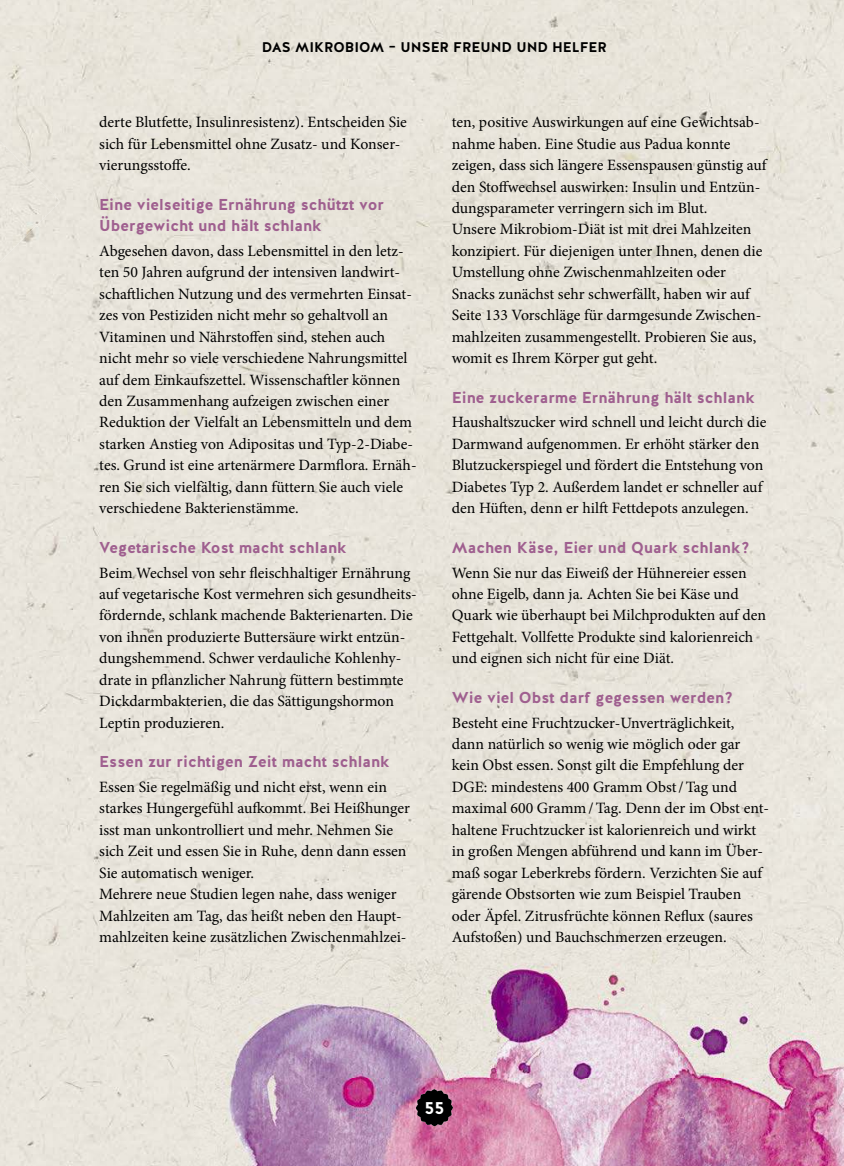
<style>
.page{position:relative;width:844px;height:1166px;background:#fff}
.page>*{position:absolute;margin:0;border:0;box-sizing:border-box;transform-origin:0 0}
.t1{font:700 17.5px "Halis GR";color:#fff}
.t2{font:15.75px/21.3px "Minion Pro";color:#000}
.t3{font:700 15.75px/21.3px "Halis GR";color:#9f5f8f}
.t4{font:700 14px "Halis GR";color:#000}
</style>
<div class="page">
<div style="left:0;top:0;width:843px;height:1166px;background:#e8e4db"></div>
<img style="left:194px;top:924px;width:649px;height:242px">
<svg style="left:415px;top:1089px;width:38px;height:37px"></svg>
<div style="left:0;top:141px;width:60px;height:121px;background:#e9e5dc"></div>
<p class="t4" style="left:262px;top:39px;width:346px">DAS MIKROBIOM – UNSER FREUND UND HELFER</p>
<p class="t2" style="left:99px;top:112px;width:309px">derte Blutfette, Insulinresistenz). Entscheiden Sie sich für Lebensmittel ohne Zusatz- und Konser&shy;vierungsstofe.</p>
<p class="t3" style="left:99px;top:193px;width:286px">Eine vielseitige Ernährung schützt vor<br>Übergewicht und hält schlank</p>
<p class="t2" style="left:99px;top:241px;width:319px">Abgesehen davon, dass Lebensmittel in den letz&shy;ten 50 Jahren aufgrund der intensiven landwirt&shy;schatlichen Nutzung und des vermehrten Einsat&shy;zes von Pestiziden nicht mehr so gehaltvoll an Vitaminen und Nährstofen sind, stehen auch nicht mehr so viele verschiedene Nahrungsmittel auf dem Einkaufszettel. Wissenschatler können den Zusammenhang aufzeigen zwischen einer Reduktion der Vielfalt an Lebensmitteln und dem starken Anstieg von Adipositas und Typ-2-Diabe&shy;tes. Grund ist eine artenärmere Darmlora. Ernäh&shy;ren Sie sich vielfältig, dann füttern Sie auch viele verschiedene Bakterienstämme.</p>
<p class="t3" style="left:99px;top:536px;width:249px">Vegetarische Kost macht schlank</p>
<p class="t2" style="left:99px;top:563px;width:319px">Beim Wechsel von sehr leischhaltiger Ernährung auf vegetarische Kost vermehren sich gesundheits&shy;fördernde, schlank machende Bakterienarten. Die von ihnen produzierte Buttersäure wirkt entzün&shy;dungshemmend. Schwer verdauliche Kohlenhy&shy;drate in planzlicher Nahrung füttern bestimmte Dickdarmbakterien, die das Sättigungshormon Leptin produzieren.</p>
<p class="t3" style="left:99px;top:751px;width:292px">Essen zur richtigen Zeit macht schlank</p>
<p class="t2" style="left:99px;top:777px;width:312px">Essen Sie regelmäßig und nicht erst, wenn ein starkes Hungergefühl aukommt. Bei Heißhunger isst man unkontrolliert und mehr. Nehmen Sie sich Zeit und essen Sie in Ruhe, denn dann essen Sie automatisch weniger.<br>Mehrere neue Studien legen nahe, dass weniger Mahlzeiten am Tag, das heißt neben den Haupt&shy;mahlzeiten keine zusätzlichen Zwischenmahlzei-</p>
<p class="t2" style="left:451px;top:112px;width:317px">ten, positive Auswirkungen auf eine Gewichtsab&shy;nahme haben. Eine Studie aus Padua konnte zeigen, dass sich längere Essenspausen günstig auf den Stofwechsel auswirken: Insulin und Entzün&shy;dungsparameter verringern sich im Blut.<br>Unsere Mikrobiom-Diät ist mit drei Mahlzeiten konzipiert. Für diejenigen unter Ihnen, denen die Umstellung ohne Zwischenmahlzeiten oder Snacks zunächst sehr schwerfällt, haben wir auf Seite 133 Vorschläge für darmgesunde Zwischen&shy;mahlzeiten zusammengestellt. Probieren Sie aus, womit es Ihrem Körper gut geht.</p>
<p class="t3" style="left:451px;top:386px;width:304px">Eine zuckerarme Ernährung hält schlank</p>
<p class="t2" style="left:451px;top:412px;width:316px">Haushaltszucker wird schnell und leicht durch die Darmwand aufgenommen. Er erhöht stärker den Blutzuckerspiegel und fördert die Entstehung von Diabetes Typ 2. Außerdem landet er schneller auf den Hüten, denn er hilt Fettdepots anzulegen.</p>
<p class="t3" style="left:451px;top:536px;width:299px">Machen Käse, Eier und Quark schlank?</p>
<p class="t2" style="left:451px;top:562px;width:316px">Wenn Sie nur das Eiweiß der Hühnereier essen ohne Eigelb, dann ja. Achten Sie bei Käse und Quark wie überhaupt bei Milchprodukten auf den Fettgehalt. Vollfette Produkte sind kalorienreich und eignen sich nicht für eine Diät.</p>
<p class="t3" style="left:451px;top:686px;width:283px">Wie viel Obst darf gegessen werden?</p>
<p class="t2" style="left:451px;top:713px;width:319px">Besteht eine Fruchtzucker-Unverträglichkeit, dann natürlich so wenig wie möglich oder gar kein Obst essen. Sonst gilt die Empfehlung der DGE: mindestens 400 Gramm Obst / Tag und maximal 600 Gramm / Tag. Denn der im Obst ent&shy;haltene Fruchtzucker ist kalorienreich und wirkt in großen Mengen abführend und kann im Über&shy;maß sogar Leberkrebs fördern. Verzichten Sie auf gärende Obstsorten wie zum Beispiel Trauben oder Äpfel. Zitrusfrüchte können Relux (saures Aufstoßen) und Bauchschmerzen erzeugen.</p>
<p class="t1" style="left:424px;top:1097px;width:21px">55</p>
</div>
